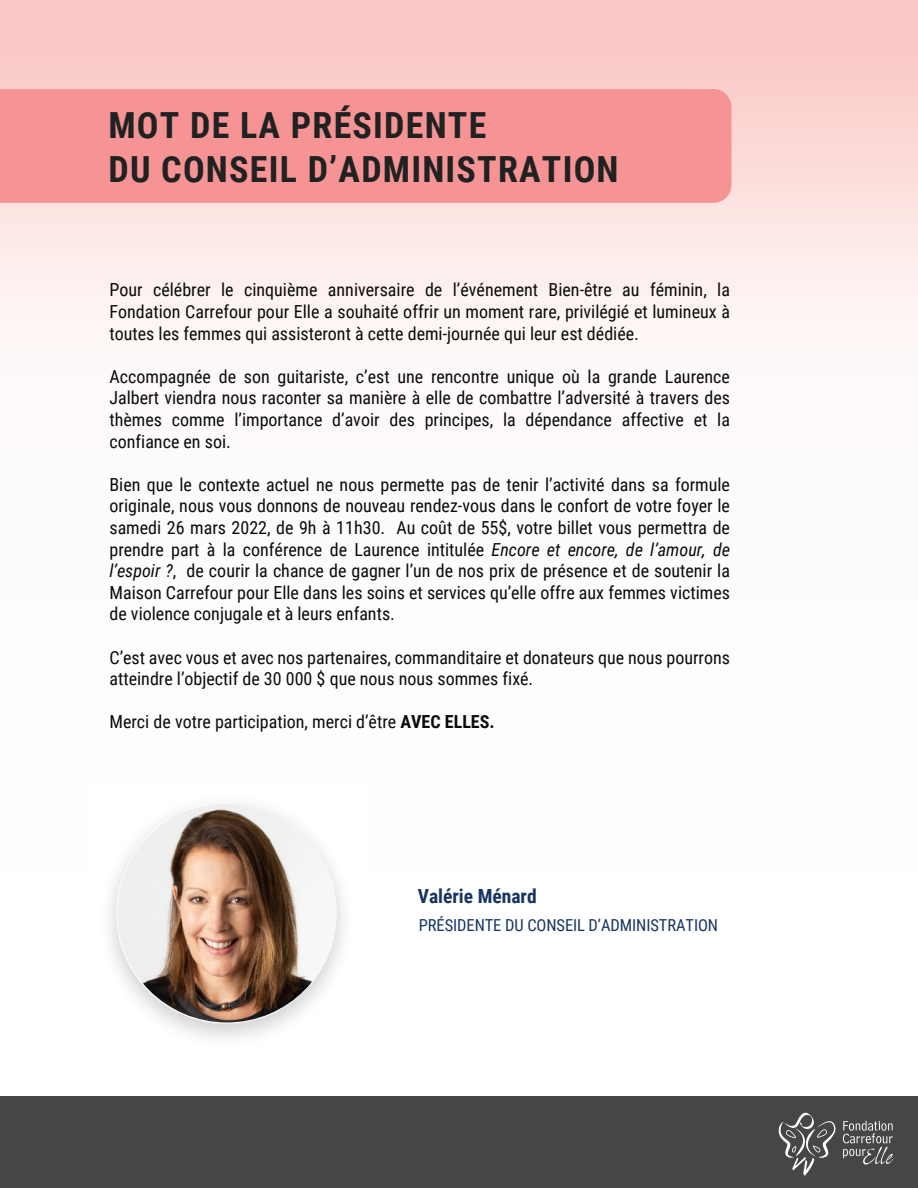
<style>
.page{position:relative;width:918px;height:1188px;background:#fff}
.page>*{position:absolute;margin:0;border:0;box-sizing:border-box;transform-origin:0 0}
.t1{font:700 36px/43.2px "Roboto Condensed";letter-spacing:.035em;color:#202121}
.t2{font:700 19.5px "Roboto Condensed";color:#183460}
.t3{font:18px/21.6px "Roboto Condensed";color:#0a0c0a;text-align:justify}
.t4{font:16.5px "Roboto Condensed";letter-spacing:-.005em;color:#183460}
.s1{font-style:italic}
.s2{font-weight:700}
</style>
<div class="page">
<svg style="left:0;top:0;width:918px;height:326px"></svg>
<div style="left:0;top:1097px;width:918px;height:91px;background:#454747"></div>
<svg style="left:779px;top:1113px;width:57px;height:63px"></svg>
<svg style="left:843px;top:1121px;width:50px;height:44px"></svg>
<div style="left:0;top:89px;width:731px;height:114px;background:#f59395"></div>
<img style="left:108px;top:808px;width:237px;height:231px">
<img style="left:117px;top:803px;width:219px;height:219px;border-radius:110px">
<h1 class="t1" style="left:108px;top:103px;width:512px">MOT DE LA PRÉSIDENTE<br>DU CONSEIL D’ADMINISTRATION</h1>
<p class="t3" style="left:110px;top:279px;width:622px">Pour célébrer le cinquième anniversaire de l’événement Bien-être au féminin, la Fondation Carrefour pour Elle a souhaité offrir un moment rare, privilégié et lumineux à toutes les femmes qui assisteront à cette demi-journée qui leur est dédiée.</p>
<p class="t3" style="left:110px;top:365px;width:622px">Accompagnée de son guitariste, c’est une rencontre unique où la grande Laurence Jalbert viendra nous raconter sa manière à elle de combattre l’adversité à travers des thèmes comme l’importance d’avoir des principes, la dépendance affective et la confiance en soi.</p>
<p class="t3" style="left:110px;top:473px;width:622px">Bien que le contexte actuel ne nous permette pas de tenir l’activité dans sa formule originale, nous vous donnons de nouveau rendez-vous dans le confort de votre foyer le samedi 26 mars 2022, de 9h à 11h30. Au coût de 55$, votre billet vous permettra de prendre part à la conférence de Laurence intitulée <span class="s1">Encore et encore, de l’amour, de l’espoir ?</span>, de courir la chance de gagner l’un de nos prix de présence et de soutenir la Maison Carrefour pour Elle dans les soins et services qu’elle offre aux femmes victimes de violence conjugale et à leurs enfants.</p>
<p class="t3" style="left:110px;top:646px;width:622px">C’est avec vous et avec nos partenaires, commanditaire et donateurs que nous pourrons atteindre l’objectif de 30 000 $ que nous nous sommes fixé.</p>
<p class="t3" style="left:110px;top:711px;width:387px">Merci de votre participation, merci d’être <span class="s2">AVEC ELLES.</span></p>
<p class="t2" style="left:418px;top:883px;width:120px">Valérie Ménard</p>
<p class="t4" style="left:419px;top:913px;width:301px">PRÉSIDENTE DU CONSEIL D’ADMINISTRATION</p>
</div>
